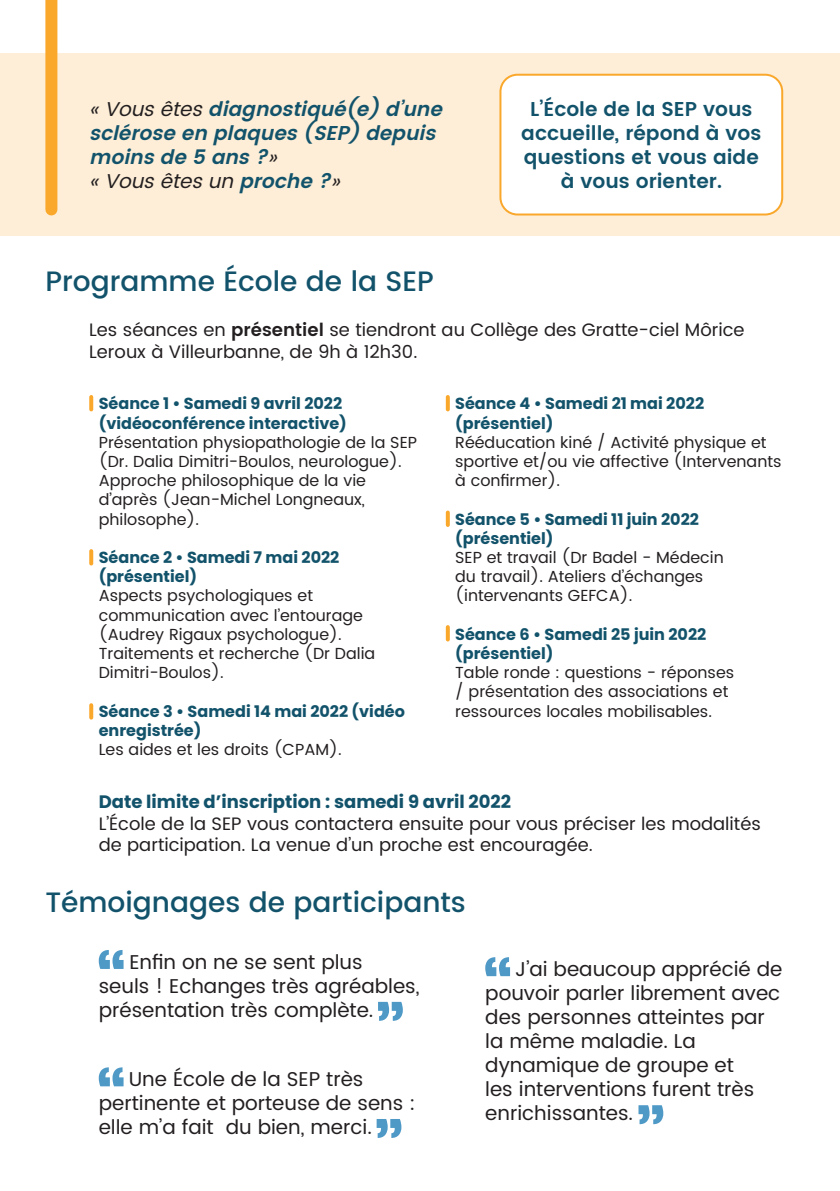
<style>
.page{position:relative;width:840px;height:1191px;background:#fff}
.page>*{position:absolute;margin:0;border:0;box-sizing:border-box;transform-origin:0 0}
.t1{font:500 28px "Poppins";color:#12536b}
.t2{font:20px/24px "Poppins";color:#231f20}
.t3{font:600 20px/24px "Poppins";color:#12536b;text-align:center}
.t4{font:italic 600 20px/24px "Poppins";color:#12536b}
.t5{font:italic 20px "Poppins";color:#231f20}
.t6{font:18px/21.6px "Poppins";color:#231f20}
.t7{font:700 18px "Poppins";color:#12536b}
.t8{font:16px/19.2px "Poppins";color:#231f20}
.t9{font:700 16px/19.2px "Poppins";color:#12536b}
.s1{font-weight:400;color:#231f20}
.s2{font-weight:600;color:#12536b}
.s3{font-weight:600}
</style>
<div class="page">
<div style="left:0;top:54px;width:839px;height:182px;background:#feeed7"></div>
<div style="left:45px;top:0;width:12px;height:209px;background:#faa82c"></div>
<div style="left:500px;top:75px;width:281px;height:139px;background:#fff;border-radius:17px"></div>
<div style="left:499px;top:74px;width:283px;height:141px;border:2px solid #faa82c;border-radius:17px"></div>
<svg style="left:89px;top:397px;width:4px;height:12px"></svg>
<svg style="left:445px;top:397px;width:4px;height:12px"></svg>
<svg style="left:445px;top:512px;width:4px;height:13px"></svg>
<svg style="left:445px;top:627px;width:4px;height:12px"></svg>
<svg style="left:89px;top:551px;width:4px;height:12px"></svg>
<svg style="left:89px;top:705px;width:4px;height:12px"></svg>
<svg style="left:99px;top:950px;width:24px;height:19px"></svg>
<svg style="left:485px;top:957px;width:25px;height:19px"></svg>
<svg style="left:99px;top:1067px;width:24px;height:19px"></svg>
<svg style="left:378px;top:1001px;width:24px;height:19px"></svg>
<svg style="left:638px;top:1105px;width:25px;height:19px"></svg>
<svg style="left:376px;top:1119px;width:25px;height:19px"></svg>
<p class="t4" style="left:89px;top:98px;width:361px"><span class="s1">«Vousêtes</span>diagnostiqué(e)d’une sclérose en plaques(SEP)depuis moinsde 5 ans?<span class="s1">»</span></p>
<p class="t5" style="left:89px;top:167px;width:258px">«Vousêtesun <span class="s2">proche ?</span>»</p>
<p class="t1" style="left:45px;top:260px;width:389px">Programme École de la SEP</p>
<p class="t3" style="left:521px;top:98px;width:241px">L’École de la SEP vous accueille, répond à vos questions et vous aide à vous orienter.</p>
<p class="t6" style="left:89px;top:320px;width:656px">Les séances en <span class="s3">présentiel</span> se tiendront au Collège des Gratte-ciel Môrice<br>Leroux à Villeurbanne, de 9h à 12h30.</p>
<p class="t9" style="left:99px;top:394px;width:249px">Séance 1 • Samedi 9 avril 2022 (vidéoconférence interactive)</p>
<p class="t8" style="left:99px;top:433px;width:319px">Présentation physiopathologie de la SEP (Dr. Dalia Dimitri-Boulos, neurologue).</p>
<p class="t8" style="left:99px;top:471px;width:269px;text-align:justify">Approche philosophique de la vie d’après (Jean-Michel Longneaux, philosophe).</p>
<p class="t9" style="left:99px;top:548px;width:242px">Séance 2 • Samedi 7 mai 2022 (présentiel)</p>
<p class="t8" style="left:99px;top:586px;width:265px">Aspects psychologiques et communication avec l’entourage (Audrey Rigaux psychologue).</p>
<p class="t8" style="left:99px;top:644px;width:278px">Traitements et recherche (Dr Dalia<br>Dimitri-Boulos).</p>
<p class="t9" style="left:99px;top:701px;width:307px">Séance 3 • Samedi 14 mai 2022 (vidéo enregistrée)</p>
<p class="t8" style="left:99px;top:740px;width:244px">Les aides et les droits (CPAM).</p>
<p class="t9" style="left:455px;top:394px;width:250px">Séance 4 • Samedi 21 mai 2022 (présentiel)</p>
<p class="t8" style="left:455px;top:433px;width:327px">Rééducation kiné / Activité physique et sportive et/ou vie affective (Intervenants à confirmer).</p>
<p class="t9" style="left:455px;top:509px;width:245px">Séance 5 • Samedi 11 juin 2022 (présentiel)</p>
<p class="t8" style="left:455px;top:548px;width:270px">SEP et travail (Dr Badel - Médecin du travail). Ateliers d’échanges (intervenants GEFCA).</p>
<p class="t9" style="left:455px;top:624px;width:252px">Séance 6 • Samedi 25 juin 2022 (présentiel)</p>
<p class="t8" style="left:455px;top:663px;width:280px">Table ronde : questions - réponses / présentation des associations et ressources locales mobilisables.</p>
<p class="t7" style="left:99px;top:791px;width:414px">Date limite d’inscription : samedi 9 avril 2022</p>
<p class="t6" style="left:99px;top:813px;width:663px">L’École de la SEP vous contactera ensuite pour vous préciser les modalités de participation. La venue d’un proche est encouragée.</p>
<p class="t1" style="left:45px;top:881px;width:422px">Témoignages de participants</p>
<p class="t2" style="left:99px;top:950px;width:322px;text-indent:31px">Enfin on ne se sent plus<br>seuls ! Echanges très agréables, présentation très complète.</p>
<p class="t2" style="left:99px;top:1067px;width:318px;text-indent:30px">Une École de la SEP très pertinente et porteuse de sens : elle m’a fait du bien, merci.</p>
<p class="t2" style="left:485px;top:957px;width:298px;text-indent:30px">J’ai beaucoup apprécié de pouvoir parler librement avec des personnes atteintes par la même maladie. La dynamique de groupe et<br>les interventions furent très enrichissantes.</p>
</div>
